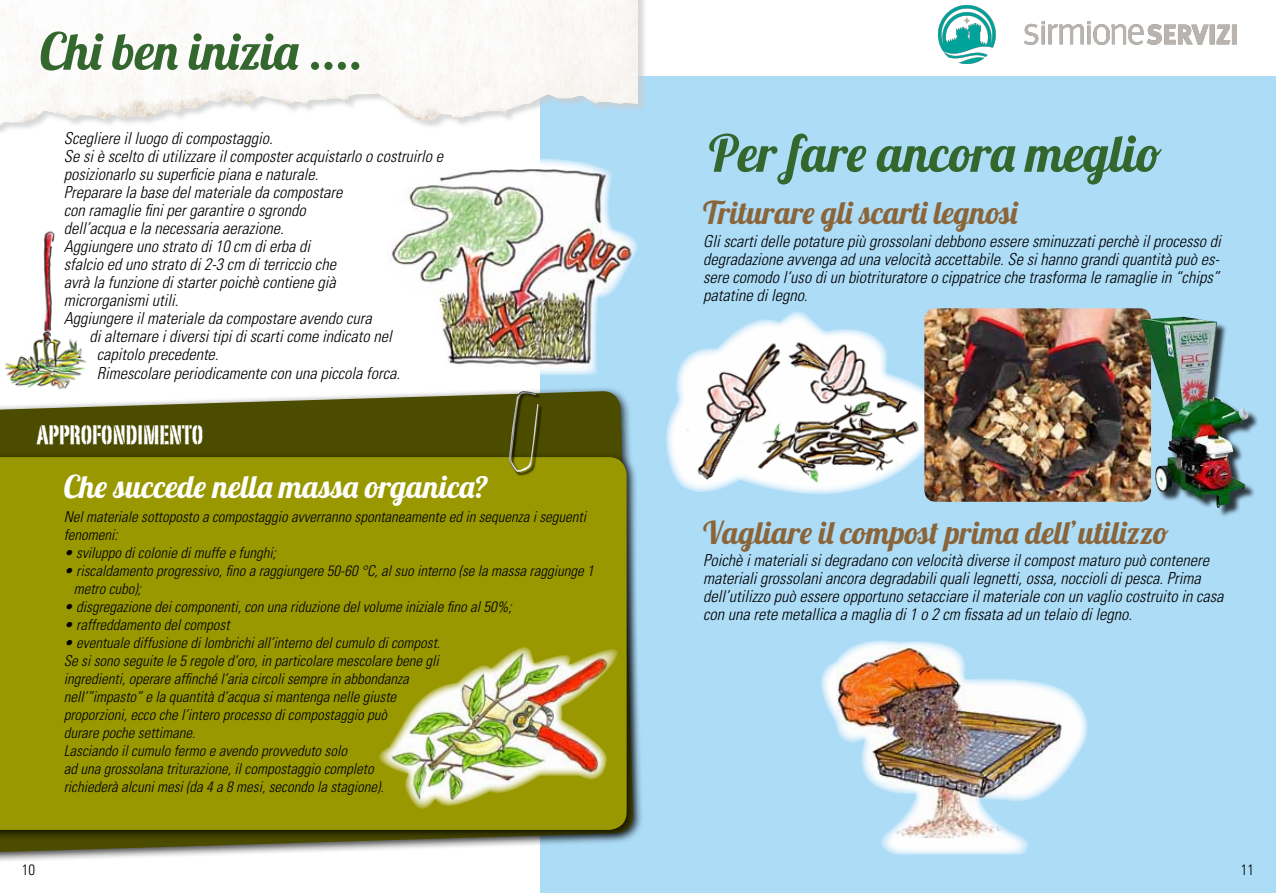
<style>
.page{position:relative;width:1276px;height:893px;background:#fff}
.page>*{position:absolute;margin:0;border:0;box-sizing:border-box;transform-origin:0 0}
.t1{font:51px "Lobster 1.4";letter-spacing:.02em;color:#34672e}
.t2{font:31.5px "Lobster 1.4";letter-spacing:.02em;color:#8a653a}
.t3{font:31.5px "Lobster 1.4";letter-spacing:.045em;color:#fff}
.t4{font:31.5px "Lobster 1.4";color:#8a653a}
.t5{font:26.1px "Portago ITCTT";color:#fff}
.t6{font:italic 300 condensed 16.5px/18px "Univers LT Std";color:#000;text-align:justify}
.t7{font:italic 300 condensed 15px/18px "Univers LT Std";color:#000}
.t8{font:300 condensed 15px "Univers";color:#000}
</style>
<div class="page">
<div style="left:540px;top:77px;width:736px;height:816px;background:#addcf7"></div>
<div style="left:0;top:0;width:647px;height:162px;background:#cbcdce;opacity:.75"></div>
<img style="left:0;top:0;width:638px;height:125px">
<div style="left:0;top:386px;width:644px;height:477px;background:#000;opacity:.75"></div>
<svg style="left:0;top:391px;width:633px;height:462px;background:#6d6f38"></svg>
<div style="left:0;top:452px;width:638px;height:389px;background:#000;opacity:.75"></div>
<div style="left:0;top:457px;width:626px;height:373px;background:#999800"></div>
<div style="left:509px;top:392px;width:33px;height:84px;background:#000;opacity:.75"></div>
<img style="left:509px;top:391px;width:29px;height:81px">
<svg style="left:381px;top:157px;width:259px;height:218px"></svg>
<img style="left:386px;top:169px;width:250px;height:198px">
<svg style="left:0;top:386px;width:103px;height:16px"></svg>
<img style="left:3px;top:230px;width:86px;height:168px">
<svg style="left:377px;top:646px;width:242px;height:166px;background:#9b9a06"></svg>
<img style="left:390px;top:651px;width:220px;height:151px">
<svg style="left:821px;top:640px;width:267px;height:215px"></svg>
<img style="left:836px;top:647px;width:228px;height:191px">
<svg style="left:691px;top:311px;width:180px;height:183px"></svg>
<img style="left:666px;top:335px;width:258px;height:155px">
<img style="left:924px;top:308px;width:227px;height:194px">
<div style="left:1141px;top:318px;width:118px;height:200px;background:#000;opacity:.75"></div>
<img style="left:1140px;top:317px;width:111px;height:191px">
<img style="left:938px;top:6px;width:298px;height:57px">
<h1 class="t1" style="left:40px;top:19px;width:325px">Chi ben inizia ....</h1>
<p class="t6" style="left:64px;top:129px;width:210px">Scegliere il luogo di compostaggio.</p>
<p class="t6" style="left:64px;top:147px;width:381px">Se si è scelto di utilizzare il composter acquistarlo o costruirlo e</p>
<p class="t6" style="left:64px;top:165px;width:256px">posizionarlo su superficie piana e naturale.</p>
<p class="t6" style="left:64px;top:183px;width:280px">Preparare la base del materiale da compostare</p>
<p class="t6" style="left:64px;top:201px;width:243px">con ramaglie fini per garantire o sgrondo</p>
<p class="t6" style="left:64px;top:219px;width:221px">dell’acqua e la necessaria aerazione.</p>
<p class="t6" style="left:64px;top:237px;width:248px">Aggiungere uno strato di 10 cm di erba di</p>
<p class="t6" style="left:64px;top:255px;width:274px">sfalcio ed uno strato di 2-3 cm di terriccio che</p>
<p class="t6" style="left:64px;top:273px;width:274px">avrà la funzione di starter poichè contiene già</p>
<p class="t6" style="left:64px;top:291px;width:116px">microrganismi utili.</p>
<p class="t6" style="left:64px;top:309px;width:309px">Aggiungere il materiale da compostare avendo cura</p>
<p class="t6" style="left:89px;top:327px;width:304px">di alternare i diversi tipi di scarti come indicato nel</p>
<p class="t6" style="left:97px;top:345px;width:123px">capitolo precedente.</p>
<p class="t6" style="left:97px;top:365px;width:305px">Rimescolare periodicamente con una piccola forca.</p>
<h3 class="t5" style="left:37px;top:418px;width:168px">APPROFONDIMENTO</h3>
<h2 class="t3" style="left:64px;top:466px;width:426px">Che succede nella massa organica?</h2>
<p class="t7" style="left:64px;top:507px;width:524px">Nel materiale sottoposto a compostaggio avverranno spontaneamente ed in sequenza i seguenti fenomeni:</p>
<p class="t7" style="left:64px;top:543px;width:214px">• sviluppo di colonie di muffe e funghi;</p>
<p class="t7" style="left:74px;top:561px;width:521px;text-indent:-10px">• riscaldamento progressivo, fino a raggiungere 50-60 °C, al suo interno (se la massa raggiunge 1 metro cubo);</p>
<p class="t7" style="left:64px;top:597px;width:449px">• disgregazione dei componenti, con una riduzione del volume iniziale fino al 50%;</p>
<p class="t7" style="left:64px;top:615px;width:167px">• raffreddamento del compost</p>
<p class="t7" style="left:64px;top:633px;width:378px">• eventuale diffusione di lombrichi all’interno del cumulo di compost.<br>Se si sono seguite le 5 regole d’oro, in particolare mescolare bene gli ingredienti, operare affinché l’aria circoli sempre in abbondanza nell’”impasto” e la quantità d’acqua si mantenga nelle giuste proporzioni, ecco che l’intero processo di compostaggio può<br>durare poche settimane.<br>Lasciando il cumulo fermo e avendo provveduto solo<br>ad una grossolana triturazione, il compostaggio completo<br>richiederà alcuni mesi (da 4 a 8 mesi, secondo la stagione).</p>
<h1 class="t1" style="left:709px;top:121px;width:454px">Per fare ancora meglio</h1>
<h2 class="t4" style="left:703px;top:193px;width:316px">Triturare gli scarti legnosi</h2>
<p class="t6" style="left:703px;top:232px;width:519px">Gli scarti delle potature più grossolani debbono essere sminuzzati perchè il processo di degradazione avvenga ad una velocità accettabile. Se si hanno grandi quantità può es&shy;sere comodo l‘uso di un biotrituratore o cippatrice che trasforma le ramaglie in “chips” patatine di legno.</p>
<h2 class="t2" style="left:703px;top:512px;width:467px">Vagliare il compost prima dell’utilizzo</h2>
<p class="t6" style="left:703px;top:551px;width:522px;text-align:left">Poichè i materiali si degradano con velocità diverse il compost maturo può contenere materiali grossolani ancora degradabili quali legnetti, ossa, noccioli di pesca. Prima dell’utilizzo può essere opportuno setacciare il materiale con un vaglio costruito in casa con una rete metallica a maglia di 1 o 2 cm fissata ad un telaio di legno.</p>
<p class="t8" style="left:22px;top:861px;width:15px">10</p>
<p class="t8" style="left:1241px;top:861px;width:15px">11</p>
</div>
